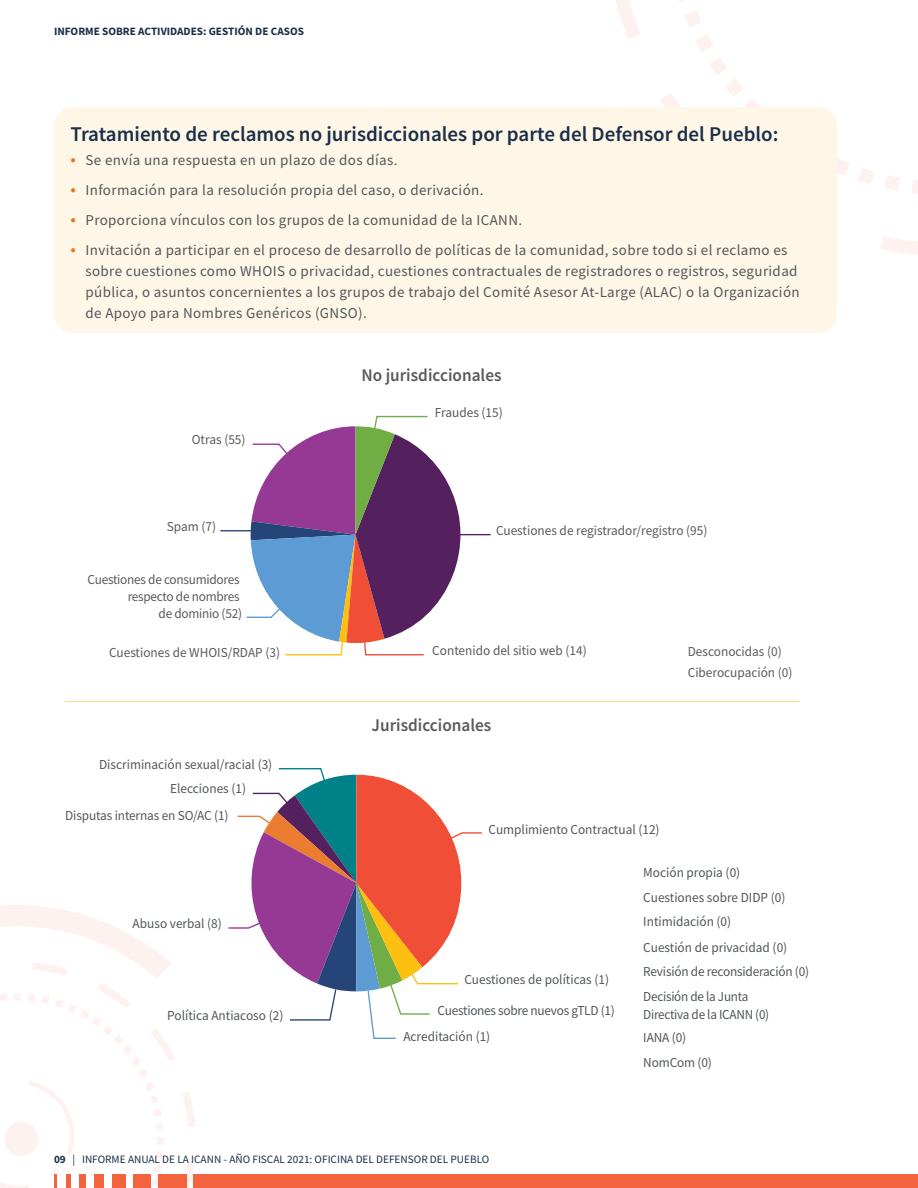
<style>
.page{position:relative;width:918px;height:1188px;background:#fff}
.page>*{position:absolute;margin:0;border:0;box-sizing:border-box;transform-origin:0 0}
._2021_subhead-DARK_B{font:600 21px "Source Sans Pro";color:#1b2f49}
.t1{font:600 17.85px "Source Sans Pro";color:#595a5a}
.t2{font:15px/21px "Source Sans Pro";letter-spacing:.025em;color:#53565a}
.t3{font:13.65px/24.5px "Source Sans Pro";color:#51565a}
.t4{font:13.65px/21.1px "Source Sans Pro";color:#595a5a}
.t5{font:13.65px/17px "Source Sans Pro";letter-spacing:-.02em;color:#595a5a;text-align:right}
.t6{font:13.65px "Source Sans Pro";letter-spacing:-.02em;color:#51565a}
.t7{font:13.65px "Source Sans Pro";letter-spacing:-.02em;color:#51565a;scale:.96 1}
.t8{font:11.25px "Source Sans Pro";color:#1b2f49}
.t9{font:11.25px "Source Sans Variable";color:#1b2f49}
.s1{font-size:18px;color:#e87724}
.s2{font-family:"Source Sans Variable"}
</style>
<div class="page">
<svg style="left:684px;top:11px;width:17px;height:16px"></svg>
<svg style="left:837px;top:159px;width:12px;height:17px"></svg>
<svg style="left:858px;top:168px;width:16px;height:16px"></svg>
<svg style="left:885px;top:175px;width:15px;height:15px"></svg>
<svg style="left:912px;top:180px;width:6px;height:14px"></svg>
<svg style="left:616px;top:0;width:24px;height:39px"></svg>
<svg style="left:660px;top:35px;width:101px;height:72px"></svg>
<svg style="left:881px;top:237px;width:37px;height:18px"></svg>
<svg style="left:0;top:905px;width:195px;height:283px"></svg>
<div style="left:133px;top:1174px;width:18px;height:14px;background:#f2633e"></div>
<div style="left:158px;top:1174px;width:29px;height:14px;background:#f2633e"></div>
<div style="left:193px;top:1174px;width:725px;height:14px;background:#f2633e"></div>
<div style="left:112px;top:1174px;width:14px;height:14px;background:#f2633e"></div>
<div style="left:94px;top:1174px;width:10px;height:14px;background:#f2633e"></div>
<div style="left:79px;top:1174px;width:7px;height:14px;background:#f2633e"></div>
<hr style="left:66px;top:1174px;width:4px;height:14px;background:#f2633e">
<hr style="left:54px;top:1174px;width:3px;height:14px;background:#f2633e">
<div style="left:54px;top:107px;width:783px;height:226px;background:#fef7e7;border-radius:19px"></div>
<svg style="left:228px;top:768px;width:254px;height:271px"></svg>
<hr style="left:65px;top:701px;width:734px;height:1px;background:#ffd683">
<svg style="left:220px;top:415px;width:255px;height:241px"></svg>
<hr style="left:356px;top:534px;width:135px;height:1px;background:#54205d">
<p class="t9" style="left:54px;top:25px;width:252px">INFORME SOBRE ACTIVIDADES: GESTIÓN DE CASOS</p>
<p class="_2021_subhead-DARK_B" style="left:70px;top:120px;width:710px">Tratamiento de reclamos no jurisdiccionales por parte del Defensor del Pueblo:</p>
<p class="t2" style="left:70px;top:150px;width:329px"><span class="s1">•</span> Se envía una respuesta en un plazo de dos días.</p>
<p class="t2" style="left:70px;top:180px;width:414px"><span class="s1">•</span> Información para la resolución propia del caso, o derivación.</p>
<p class="t2" style="left:70px;top:210px;width:453px"><span class="s1">•</span> Proporciona vínculos con los grupos de la comunidad de la ICANN.</p>
<p class="t2" style="left:86px;top:240px;width:716px;text-indent:-15px"><span class="s1">•</span> Invitación a participar en el proceso de desarrollo de políticas de la comunidad, sobre todo si el reclamo es sobre cuestiones como WHOIS o privacidad, cuestiones contractuales de registradores o registros, seguridad pública, o asuntos concernientes a los grupos de trabajo del Comité Asesor At-Large (ALAC) o la Organización de Apoyo para Nombres Genéricos (GNSO).</p>
<p class="t1" style="left:361px;top:363px;width:142px">No jurisdiccionales</p>
<p class="t4" style="left:192px;top:429px;width:55px">Otras (55)</p>
<p class="t4" style="left:167px;top:516px;width:51px">Spam (7)</p>
<p class="t5" style="left:88px;top:571px;width:156px">Cuestiones de consumidores respecto de nombres<br>de dominio (52)</p>
<p class="t4" style="left:435px;top:401px;width:69px">Fraudes (15)</p>
<p class="t4" style="left:496px;top:519px;width:213px">Cuestiones de registrador/registro (95)</p>
<p class="t4" style="left:109px;top:641px;width:172px">Cuestiones de WHOIS/RDAP (3)</p>
<p class="t4" style="left:432px;top:640px;width:156px">Contenido del sitio web (14)</p>
<p class="t3" style="left:99px;top:752px;width:175px">Discriminación sexual/racial (3)</p>
<p class="t3" style="left:170px;top:777px;width:77px">Elecciones (1)</p>
<p class="t3" style="left:65px;top:803px;width:165px">Disputas internas en SO/AC (1)</p>
<p class="t1" style="left:372px;top:713px;width:121px">Jurisdiccionales</p>
<p class="t3" style="left:489px;top:817px;width:173px">Cumplimiento Contractual (12)</p>
<p class="t4" style="left:688px;top:641px;width:106px">Desconocidas (0)<br>Ciberocupación (0)</p>
<p class="t3" style="left:133px;top:911px;width:91px">Abuso verbal (8)</p>
<p class="t3" style="left:465px;top:967px;width:146px">Cuestiones de políticas (1)</p>
<p class="t3" style="left:643px;top:860px;width:144px">Moción propia (0)<br>Cuestiones sobre DIDP (0)<br>Intimidación (0)</p>
<p class="t3" style="left:643px;top:935px;width:167px">Cuestión de privacidad (0)<br>Revisión de reconsideración (0)<br>Decisión de la Junta</p>
<p class="t6" style="left:438px;top:1002px;width:179px">Cuestiones sobre nuevos gTLD (1)</p>
<p class="t3" style="left:167px;top:1003px;width:118px">Política Antiacoso (2)</p>
<p class="t7" style="left:643px;top:1006px;width:133px">Directiva de la ICANN (0)</p>
<p class="t3" style="left:403px;top:1024px;width:88px">Acreditación (1)</p>
<p class="t3" style="left:643px;top:1025px;width:70px">IANA (0)<br>NomCom (0)</p>
<p class="t8" style="left:54px;top:1152px;width:437px"><span class="s2">09</span> | INFORME ANUAL DE LA ICANN - AÑO FISCAL 2021: OFICINA DEL DEFENSOR DEL PUEBLO</p>
</div>
